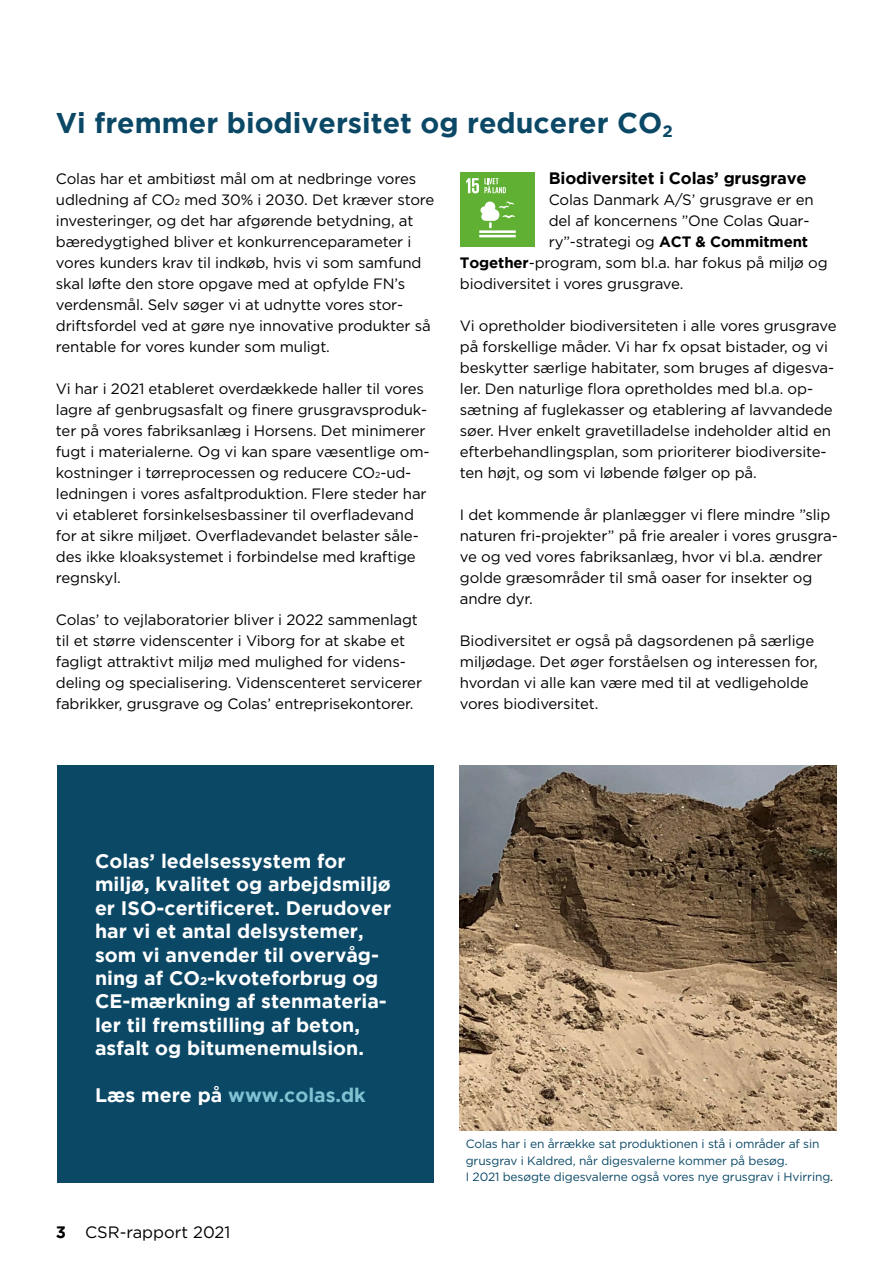
<style>
.page{position:relative;width:893px;height:1263px;background:#fff}
.page>*{position:absolute;margin:0;border:0;box-sizing:border-box;transform-origin:0 0}
.t1{font:700 28.5px "Gotham";color:#0a4866}
.t2{font:700 19.5px/23.4px "Gotham";color:#fff}
.t3{font:700 19.5px "Gotham";color:#80c2d2}
.t4{font:700 16.5px "Gotham";letter-spacing:-.01em;color:#000}
.t5{font:16.5px "Gotham";color:#000}
.t6{font:15px/21px "Gotham";letter-spacing:-.01em;color:#000}
.t7{font:12px/16.5px "Gotham";letter-spacing:-.01em;color:#0a4866}
.s1{font-size:8.7px}
.s2{font-weight:700}
.s3{font-size:11.4px}
.s4{color:#fff}
.s5{color:#000}
</style>
<div class="page">
<div style="left:461px;top:172px;width:74px;height:74px;background:#60b133"></div>
<hr style="left:479px;top:230px;width:37px;height:3px;background:#fff">
<hr style="left:479px;top:235px;width:37px;height:2px;background:#fff">
<svg style="left:480px;top:202px;width:35px;height:26px"></svg>
<svg style="left:466px;top:178px;width:40px;height:15px"></svg>
<img style="left:460px;top:765px;width:376px;height:365px">
<div style="left:57px;top:765px;width:376px;height:418px;background:#0a4866"></div>
<h1 class="t1" style="left:56px;top:107px;width:618px">Vi fremmer biodiversitet og reducerer CO<sub>2</sub></h1>
<p class="t6" style="left:56px;top:168px;width:380px">Colas har et ambitiøst mål om at nedbringe vores udledning af CO<span class="s1">2</span> med 30% i 2030. Det kræver store investeringer, og det har afgørende betydning, at bæredygtighed bliver et konkurrenceparameter i vores kunders krav til indkøb, hvis vi som samfund skal løfte den store opgave med at opfylde FN’s verdensmål. Selv søger vi at udnytte vores stor&shy;driftsfordel ved at gøre nye innovative produkter så rentable for vores kunder som muligt.</p>
<p class="t6" style="left:56px;top:378px;width:375px">Vi har i 2021 etableret overdækkede haller til vores lagre af genbrugsasfalt og finere grusgravsproduk&shy;ter på vores fabriksanlæg i Horsens. Det minimerer fugt i materialerne. Og vi kan spare væsentlige om&shy;kostninger i tørreprocessen og reducere CO<span class="s1">2</span>-ud&shy;ledningen i vores asfaltproduktion. Flere steder har vi etableret forsinkelsesbassiner til overfladevand for at sikre miljøet. Overfladevandet belaster såle&shy;des ikke kloaksystemet i forbindelse med kraftige regnskyl.</p>
<p class="t6" style="left:56px;top:609px;width:368px">Colas’ to vejlaboratorier bliver i 2022 sammenlagt til et større videnscenter i Viborg for at skabe et fagligt attraktivt miljø med mulighed for videns&shy;deling og specialisering. Videnscenteret servicerer fabrikker, grusgrave og Colas’ entreprisekontorer.</p>
<p class="t4" style="left:549px;top:169px;width:259px">Biodiversitet i Colas’ grusgrave</p>
<p class="t6" style="left:549px;top:189px;width:266px">Colas Danmark A/S’ grusgrave er en</p>
<p class="t6" style="left:549px;top:210px;width:262px">del af koncernens ”One Colas Quar-</p>
<p class="t6" style="left:549px;top:231px;width:261px">ry”-strategi og <span class="s2">ACT &amp; Commitment</span></p>
<p class="t6" style="left:460px;top:252px;width:369px"><span class="s2">Together</span>-program, som bl.a. har fokus på miljø og</p>
<p class="t6" style="left:460px;top:273px;width:225px">biodiversitet i vores grusgrave.</p>
<p class="t6" style="left:460px;top:315px;width:378px">Vi opretholder biodiversiteten i alle vores grusgrave på forskellige måder. Vi har fx opsat bistader, og vi beskytter særlige habitater, som bruges af digesva&shy;ler. Den naturlige flora opretholdes med bl.a. op&shy;sætning af fuglekasser og etablering af lavvandede søer. Hver enkelt gravetilladelse indeholder altid en efterbehandlingsplan, som prioriterer biodiversite&shy;ten højt, og som vi løbende følger op på.</p>
<p class="t6" style="left:460px;top:504px;width:379px">I det kommende år planlægger vi flere mindre ”slip naturen fri-projekter” på frie arealer i vores grusgra&shy;ve og ved vores fabriksanlæg, hvor vi bl.a. ændrer golde græsområder til små oaser for insekter og andre dyr.</p>
<p class="t6" style="left:460px;top:630px;width:359px">Biodiversitet er også på dagsordenen på særlige miljødage. Det øger forståelsen og interessen for, hvordan vi alle kan være med til at vedligeholde vores biodiversitet.</p>
<p class="t2" style="left:95px;top:849px;width:298px">Colas’ ledelsessystem for miljø, kvalitet og arbejdsmiljø er ISO-certificeret. Derudover har vi et antal delsystemer, som vi anvender til overvåg&shy;ning af CO<span class="s3">2</span>-kvoteforbrug og<br>CE-mærkning af stenmateria&shy;ler til fremstilling af beton, asfalt og bitumenemulsion.</p>
<h2 class="t3" style="left:95px;top:1084px;width:272px"><span class="s4">Læs mere på</span> www.colas.dk</h2>
<p class="t5" style="left:56px;top:1222px;width:176px"><span class="s2">3</span> CSR-rapport 2021</p>
<p class="t7" style="left:466px;top:1136px;width:369px">Colas har i en årrække sat produktionen i stå i områder af sin grusgrav i Kaldred, når digesvalerne kommer på besøg.<br>I 2021 besøgte digesvalerne også vores nye grusgrav i Hvirring<span class="s5">.</span></p>
</div>
